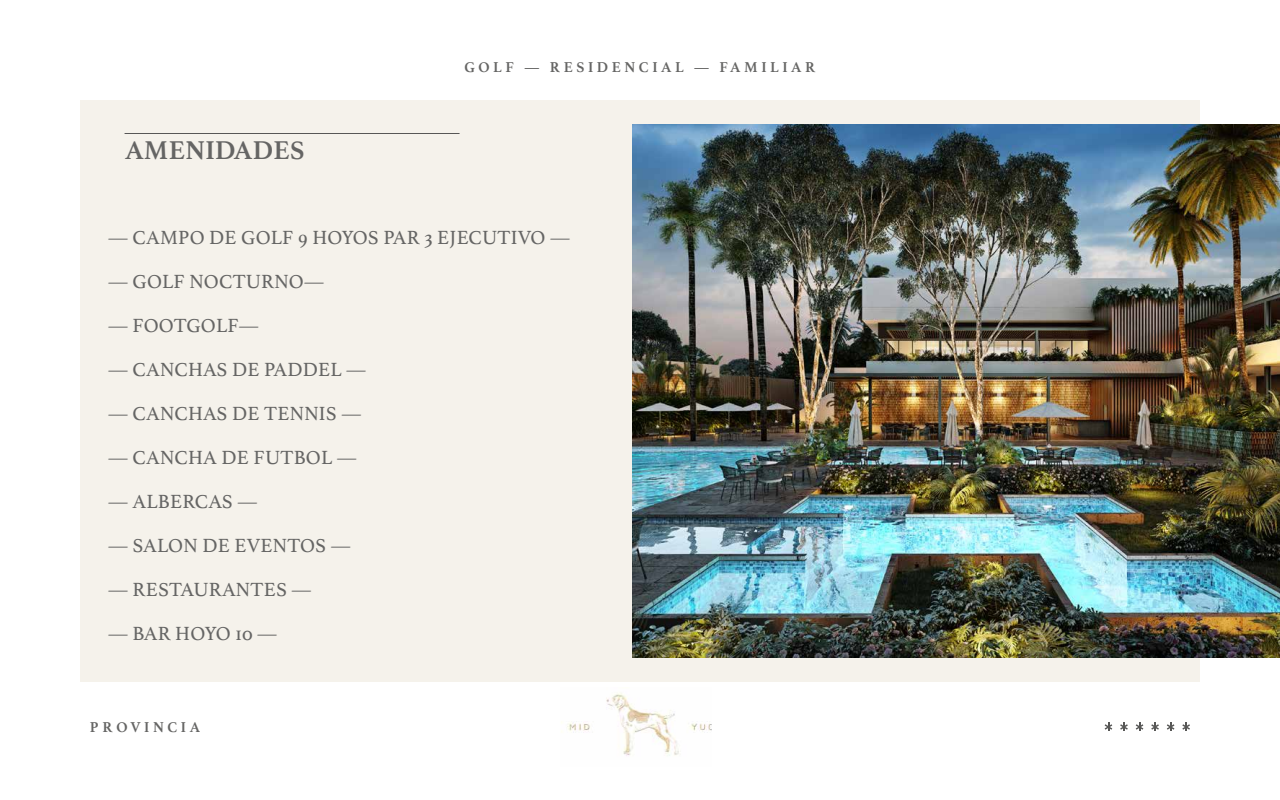
<style>
.page{position:relative;width:1280px;height:800px;background:#fff}
.page>*{position:absolute;margin:0;border:0;box-sizing:border-box;transform-origin:0 0}
.t1{font:700 27px "Athelas";letter-spacing:.01em;color:#656564}
.t2{font:20px "Athelas";letter-spacing:.01em;color:#656564}
.t3{font:20px "Athelas";letter-spacing:-.01em;color:#656564}
.t4{font:700 15px "Athelas";letter-spacing:.24em;color:#656564}
</style>
<div class="page">
<svg style="left:1105px;top:723px;width:7px;height:8px"></svg>
<svg style="left:1120px;top:723px;width:8px;height:8px"></svg>
<svg style="left:1136px;top:723px;width:7px;height:8px"></svg>
<svg style="left:1151px;top:723px;width:8px;height:8px"></svg>
<svg style="left:1167px;top:723px;width:7px;height:8px"></svg>
<svg style="left:1182px;top:723px;width:8px;height:8px"></svg>
<img style="left:561px;top:693px;width:151px;height:63px">
<div style="left:80px;top:100px;width:1120px;height:582px;background:#f5f2eb"></div>
<img style="left:632px;top:124px;width:648px;height:534px">
<hr style="left:125px;top:133px;width:335px;height:1px;background:#575756">
<h1 class="t1" style="left:125px;top:129px;width:181px">AMENIDADES</h1>
<p class="t4" style="left:464px;top:55px;width:353px">GOLF — RESIDENCIAL — FAMILIAR</p>
<p class="t2" style="left:108px;top:221px;width:464px">— CAMPO DE GOLF 9 HOYOS PAR 3 EJECUTIVO —</p>
<p class="t2" style="left:108px;top:265px;width:218px">— GOLF NOCTURNO—</p>
<p class="t2" style="left:108px;top:309px;width:152px">— FOOTGOLF—</p>
<p class="t2" style="left:108px;top:353px;width:260px">— CANCHAS DE PADDEL —</p>
<p class="t2" style="left:108px;top:397px;width:255px">— CANCHAS DE TENNIS —</p>
<p class="t2" style="left:108px;top:441px;width:250px">— CANCHA DE FUTBOL —</p>
<p class="t2" style="left:108px;top:485px;width:151px">— ALBERCAS —</p>
<p class="t2" style="left:108px;top:529px;width:244px">— SALON DE EVENTOS —</p>
<p class="t2" style="left:108px;top:573px;width:205px">— RESTAURANTES —</p>
<p class="t3" style="left:108px;top:617px;width:171px">— BAR HOYO 10 —</p>
<p class="t4" style="left:90px;top:715px;width:112px">PROVINCIA</p>
</div>
